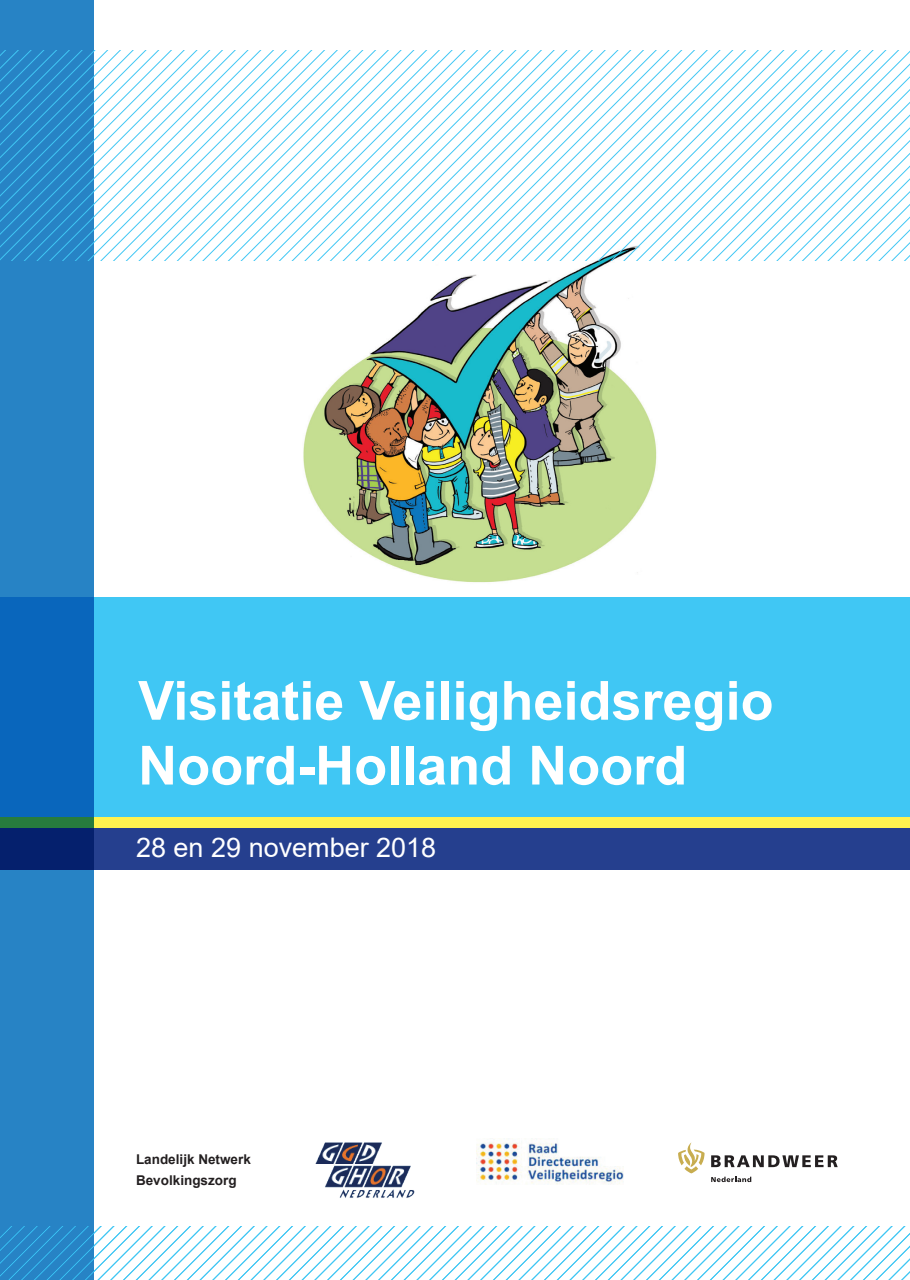
<style>
.page{position:relative;width:910px;height:1280px;background:#fff}
.page>*{position:absolute;margin:0;border:0;box-sizing:border-box;transform-origin:0 0}
.t1{font:700 54px/64.8px "Arial";color:#fff}
.t2{font:27px "Arial";color:#fff}
.t3{font:700 13.5px/21px "Arial";color:#231f20}
</style>
<div class="page">
<img style="left:303px;top:261px;width:354px;height:322px">
<div style="left:0;top:597px;width:910px;height:219px;background:#40c7f4"></div>
<div style="left:0;top:828px;width:910px;height:42px;background:#253f8e"></div>
<img style="left:316px;top:1143px;width:99px;height:55px">
<img style="left:476px;top:1138px;width:148px;height:47px">
<svg style="left:711px;top:1155px;width:127px;height:12px"></svg>
<svg style="left:678px;top:1143px;width:26px;height:30px"></svg>
<svg style="left:711px;top:1177px;width:40px;height:5px"></svg>
<div style="left:0;top:817px;width:910px;height:11px;background:#fff34f"></div>
<svg style="left:0;top:0;width:94px;height:1227px;background:#1f78bd"></svg>
<svg style="left:0;top:1227px;width:910px;height:53px"></svg>
<svg style="left:0;top:51px;width:9px;height:210px;background:#298aca"></svg>
<svg style="left:9px;top:51px;width:12px;height:210px;background:#298aca"></svg>
<svg style="left:21px;top:51px;width:13px;height:210px;background:#298aca"></svg>
<svg style="left:34px;top:51px;width:13px;height:210px;background:#298aca"></svg>
<svg style="left:47px;top:51px;width:13px;height:210px;background:#298aca"></svg>
<svg style="left:60px;top:51px;width:12px;height:210px;background:#298aca"></svg>
<svg style="left:72px;top:51px;width:13px;height:210px;background:#298aca"></svg>
<svg style="left:85px;top:51px;width:13px;height:210px"></svg>
<svg style="left:98px;top:51px;width:13px;height:210px"></svg>
<svg style="left:111px;top:51px;width:12px;height:210px"></svg>
<svg style="left:123px;top:51px;width:13px;height:210px"></svg>
<svg style="left:136px;top:51px;width:13px;height:210px"></svg>
<svg style="left:149px;top:51px;width:13px;height:210px"></svg>
<svg style="left:162px;top:51px;width:13px;height:210px"></svg>
<svg style="left:175px;top:51px;width:12px;height:210px"></svg>
<svg style="left:187px;top:51px;width:13px;height:210px"></svg>
<svg style="left:200px;top:51px;width:13px;height:210px"></svg>
<svg style="left:213px;top:51px;width:13px;height:210px"></svg>
<svg style="left:226px;top:51px;width:12px;height:210px"></svg>
<svg style="left:238px;top:51px;width:13px;height:210px"></svg>
<svg style="left:251px;top:51px;width:13px;height:210px"></svg>
<svg style="left:264px;top:51px;width:13px;height:210px"></svg>
<svg style="left:277px;top:51px;width:12px;height:210px"></svg>
<svg style="left:289px;top:51px;width:13px;height:210px"></svg>
<svg style="left:302px;top:51px;width:13px;height:210px"></svg>
<svg style="left:315px;top:51px;width:13px;height:210px"></svg>
<svg style="left:328px;top:51px;width:12px;height:210px"></svg>
<svg style="left:340px;top:51px;width:13px;height:210px"></svg>
<svg style="left:353px;top:51px;width:13px;height:210px"></svg>
<svg style="left:366px;top:51px;width:13px;height:210px"></svg>
<svg style="left:379px;top:51px;width:12px;height:210px"></svg>
<svg style="left:391px;top:51px;width:13px;height:210px"></svg>
<svg style="left:404px;top:51px;width:13px;height:210px"></svg>
<svg style="left:417px;top:51px;width:13px;height:210px"></svg>
<svg style="left:430px;top:51px;width:12px;height:210px"></svg>
<svg style="left:442px;top:51px;width:13px;height:210px"></svg>
<svg style="left:455px;top:51px;width:13px;height:210px"></svg>
<svg style="left:468px;top:51px;width:13px;height:210px"></svg>
<svg style="left:481px;top:51px;width:12px;height:210px"></svg>
<svg style="left:493px;top:51px;width:13px;height:210px"></svg>
<svg style="left:506px;top:51px;width:13px;height:210px"></svg>
<svg style="left:519px;top:51px;width:13px;height:210px"></svg>
<svg style="left:532px;top:51px;width:12px;height:210px"></svg>
<svg style="left:544px;top:51px;width:13px;height:210px"></svg>
<svg style="left:557px;top:51px;width:13px;height:210px"></svg>
<svg style="left:570px;top:51px;width:13px;height:210px"></svg>
<svg style="left:583px;top:51px;width:12px;height:210px"></svg>
<svg style="left:595px;top:51px;width:13px;height:210px"></svg>
<svg style="left:608px;top:51px;width:13px;height:210px"></svg>
<svg style="left:621px;top:51px;width:13px;height:210px"></svg>
<svg style="left:634px;top:51px;width:12px;height:210px"></svg>
<svg style="left:646px;top:51px;width:13px;height:210px"></svg>
<svg style="left:659px;top:51px;width:13px;height:210px"></svg>
<svg style="left:672px;top:51px;width:13px;height:210px"></svg>
<svg style="left:685px;top:51px;width:12px;height:210px"></svg>
<svg style="left:697px;top:51px;width:213px;height:210px"></svg>
<p class="t1" style="left:138px;top:669px;width:637px">Visitatie Veiligheidsregio<br>Noord-Holland Noord</p>
<p class="t2" style="left:136px;top:828px;width:302px">28 en 29 november 2018</p>
<p class="t3" style="left:136px;top:1148px;width:116px">Landelijk Netwerk<br>Bevolkingszorg</p>
</div>
